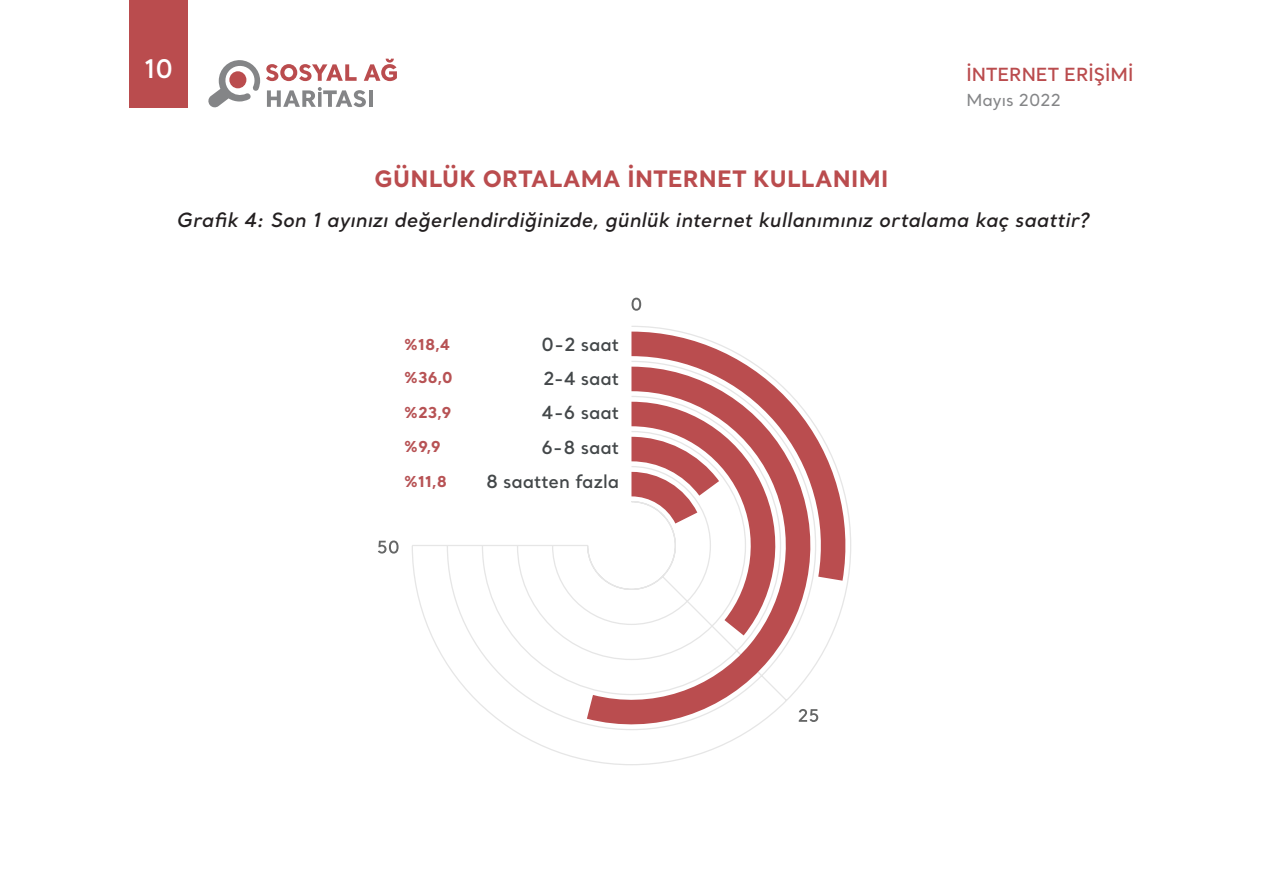
<style>
.page{position:relative;width:1263px;height:893px;background:#fff}
.page>*{position:absolute;margin:0;border:0;box-sizing:border-box;transform-origin:0 0}
.t1{font:600 25.5px "Santral";color:#fff}
.ANA_METIN{font:700 22.5px "Santral";letter-spacing:.015em;color:#ba4c4e}
.ANA_METIN-2{font:italic 600 19.5px "Santral";letter-spacing:.01em;color:#231f20}
.t2{font:600 18px "Santral";color:#434749}
.t3{font:600 18px "Santral";color:#ba4c4e}
.t4{font:500 16.5px "Santral";color:#848587}
.t5{font:700 15px "Santral";color:#b75254}
</style>
<div class="page">
<svg style="left:208px;top:60px;width:52px;height:48px"></svg>
<svg style="left:266px;top:64px;width:91px;height:17px"></svg>
<svg style="left:364px;top:59px;width:33px;height:22px"></svg>
<svg style="left:267px;top:87px;width:99px;height:20px"></svg>
<hr style="left:369px;top:90px;width:3px;height:17px;background:#848587">
<div style="left:130px;top:0;width:58px;height:107px;background:#ba4c4e"></div>
<svg style="left:412px;top:326px;width:436px;height:439px"></svg>
<svg style="left:631px;top:332px;width:220px;height:249px"></svg>
<svg style="left:587px;top:367px;width:236px;height:369px"></svg>
<svg style="left:631px;top:402px;width:154px;height:233px"></svg>
<svg style="left:631px;top:298px;width:10px;height:13px"></svg>
<svg style="left:378px;top:540px;width:21px;height:14px"></svg>
<svg style="left:799px;top:709px;width:19px;height:13px"></svg>
<h1 class="t1" style="left:144px;top:52px;width:30px">10</h1>
<p class="t3" style="left:966px;top:62px;width:169px">İNTERNET ERİŞİMİ</p>
<p class="t4" style="left:966px;top:90px;width:96px">Mayıs 2022</p>
<p class="ANA_METIN" style="left:375px;top:164px;width:515px">GÜNLÜK ORTALAMA İNTERNET KULLANIMI</p>
<p class="ANA_METIN-2" style="left:176px;top:207px;width:914px">Grafik 4: Son 1 ayınızı değerlendirdiğinizde, günlük internet kullanımınız ortalama kaç saattir?</p>
<p class="t5" style="left:404px;top:334px;width:48px">%18,4</p>
<p class="t5" style="left:404px;top:368px;width:50px">%36,0</p>
<p class="t5" style="left:404px;top:402px;width:49px">%23,9</p>
<p class="t5" style="left:404px;top:437px;width:39px">%9,9</p>
<p class="t5" style="left:404px;top:471px;width:45px">%11,8</p>
<p class="t2" style="left:541px;top:332px;width:79px">0-2 saat</p>
<p class="t2" style="left:543px;top:366px;width:77px">2-4 saat</p>
<p class="t2" style="left:542px;top:400px;width:79px">4-6 saat</p>
<p class="t2" style="left:541px;top:435px;width:79px">6-8 saat</p>
<p class="t2" style="left:486px;top:470px;width:135px">8 saatten fazla</p>
</div>
